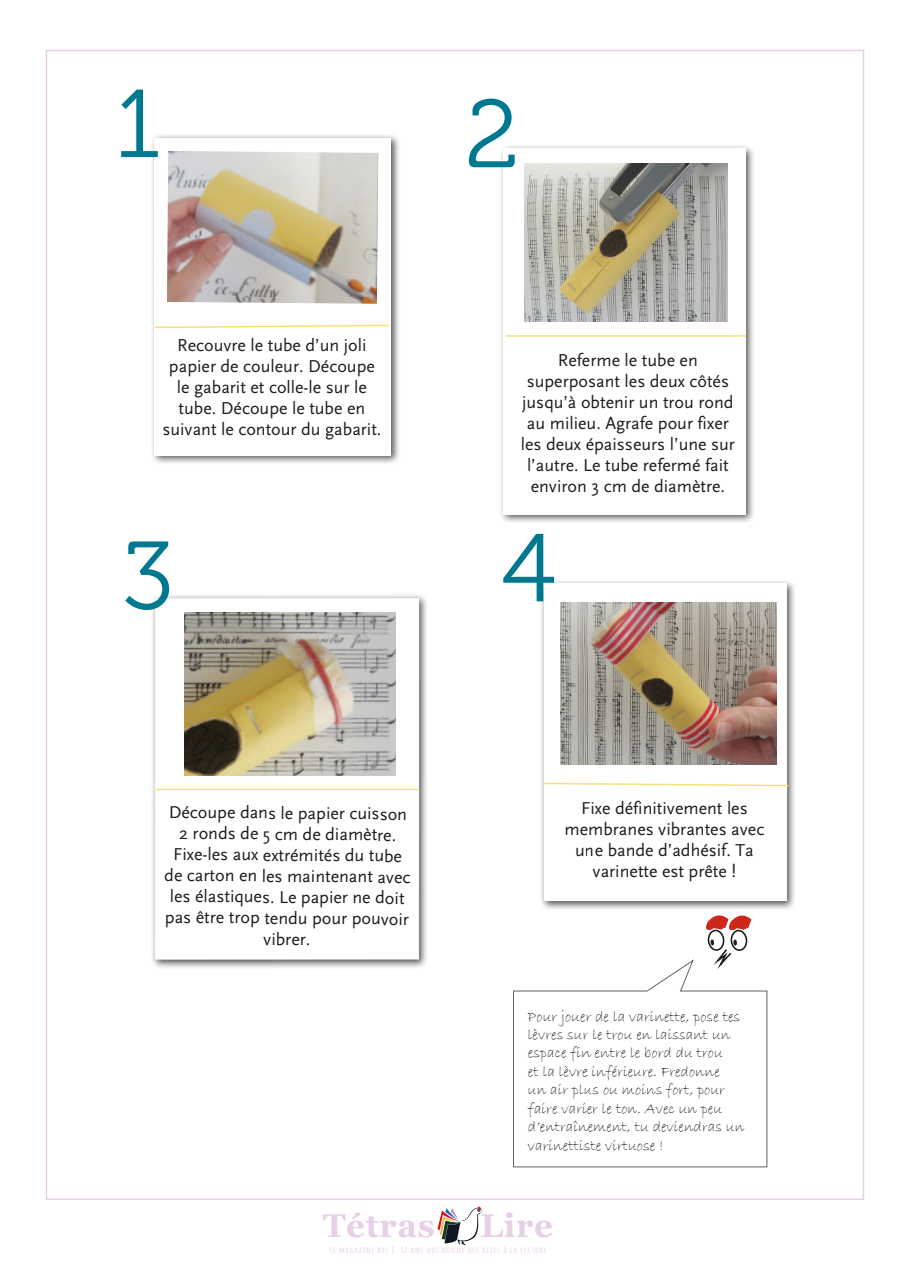
<style>
.page{position:relative;width:910px;height:1280px;background:#fff}
.page>*{position:absolute;margin:0;border:0;box-sizing:border-box;transform-origin:0 0}
.légende{font:96px "Museo 300";color:#00788f}
.t1{font:700 33px "Georgia";letter-spacing:.02em;color:#e7d0e7}
.légende-2{font:18px/21px "Scala Sans";color:#1d1d1b;text-align:center}
.légende-3{font:15.3px/18.5px "Bradley Hand ITC";color:#1d1d1b}
.t2{font:700 8.25px "Amatic";letter-spacing:.1em;color:#e7d0e7;scale:1.33 1}
</style>
<div class="page">
<svg style="left:513px;top:959px;width:255px;height:209px"></svg>
<svg style="left:437px;top:1206px;width:46px;height:39px"></svg>
<div style="left:150px;top:134px;width:251px;height:332px;background:#1d1d1b;opacity:.75"></div>
<div style="left:155px;top:138px;width:236px;height:318px;background:#fff"></div>
<div style="left:499px;top:144px;width:256px;height:380px;background:#1d1d1b;opacity:.75"></div>
<div style="left:503px;top:148px;width:243px;height:366px;background:#fff"></div>
<div style="left:150px;top:594px;width:279px;height:375px;background:#1d1d1b;opacity:.75"></div>
<div style="left:155px;top:598px;width:264px;height:362px;background:#fff"></div>
<div style="left:540px;top:579px;width:256px;height:332px;background:#1d1d1b;opacity:.75"></div>
<div style="left:544px;top:583px;width:242px;height:318px;background:#fff"></div>
<svg style="left:153px;top:324px;width:237px;height:5px"></svg>
<hr style="left:506px;top:335px;width:240px;height:2px;background:#f6e178">
<hr style="left:156px;top:789px;width:263px;height:1px;background:#f6e178">
<svg style="left:543px;top:782px;width:247px;height:5px"></svg>
<img style="left:167px;top:151px;width:211px;height:153px">
<img style="left:524px;top:163px;width:204px;height:159px">
<img style="left:561px;top:602px;width:216px;height:163px">
<img style="left:185px;top:613px;width:210px;height:163px">
<svg style="left:696px;top:910px;width:55px;height:64px"></svg>
<p class="légende" style="left:115px;top:72px;width:47px">1</p>
<p class="légende" style="left:465px;top:82px;width:56px">2</p>
<p class="légende-2" style="left:162px;top:335px;width:221px">Recouvre le tube d’un joli papier de couleur. Découpe le gabarit et colle-le sur le tube. Découpe le tube en suivant le contour du gabarit.</p>
<p class="légende-2" style="left:521px;top:350px;width:216px">Referme le tube en superposant les deux côtés jusqu’à obtenir un trou rond au milieu. Agrafe pour fixer les deux épaisseurs l’une sur l’autre. Le tube refermé fait environ 3 cm de diamètre.</p>
<p class="légende" style="left:123px;top:524px;width:52px">3</p>
<p class="légende" style="left:502px;top:517px;width:55px">4</p>
<p class="légende-2" style="left:164px;top:803px;width:248px">Découpe dans le papier cuisson<br>2 ronds de 5 cm de diamètre.<br>Fixe-les aux extrémités du tube de carton en les maintenant avec les élastiques. Le papier ne doit pas être trop tendu pour pouvoir vibrer.</p>
<p class="légende-2" style="left:564px;top:797px;width:201px">Fixe définitivement les membranes vibrantes avec une bande d’adhésif. Ta varinette est prête !</p>
<p class="légende-3" style="left:528px;top:1007px;width:218px">Pour jouer de la varinette, pose tes lèvres sur le trou en laissant un espace fin entre le bord du trou<br>et la lèvre inférieure. Fredonne<br>un air plus ou moins fort, pour faire varier le ton. Avec un peu d’entraînement, tu deviendras un varinettiste virtuose !</p>
<p class="t1" style="left:323px;top:1205px;width:113px">Tétras</p>
<p class="t1" style="left:481px;top:1205px;width:74px">Lire</p>
<p class="t2" style="left:330px;top:1243px;width:164px">Le magazine des 8-12 ans qui donne des ailes à la lecture</p>
</div>
